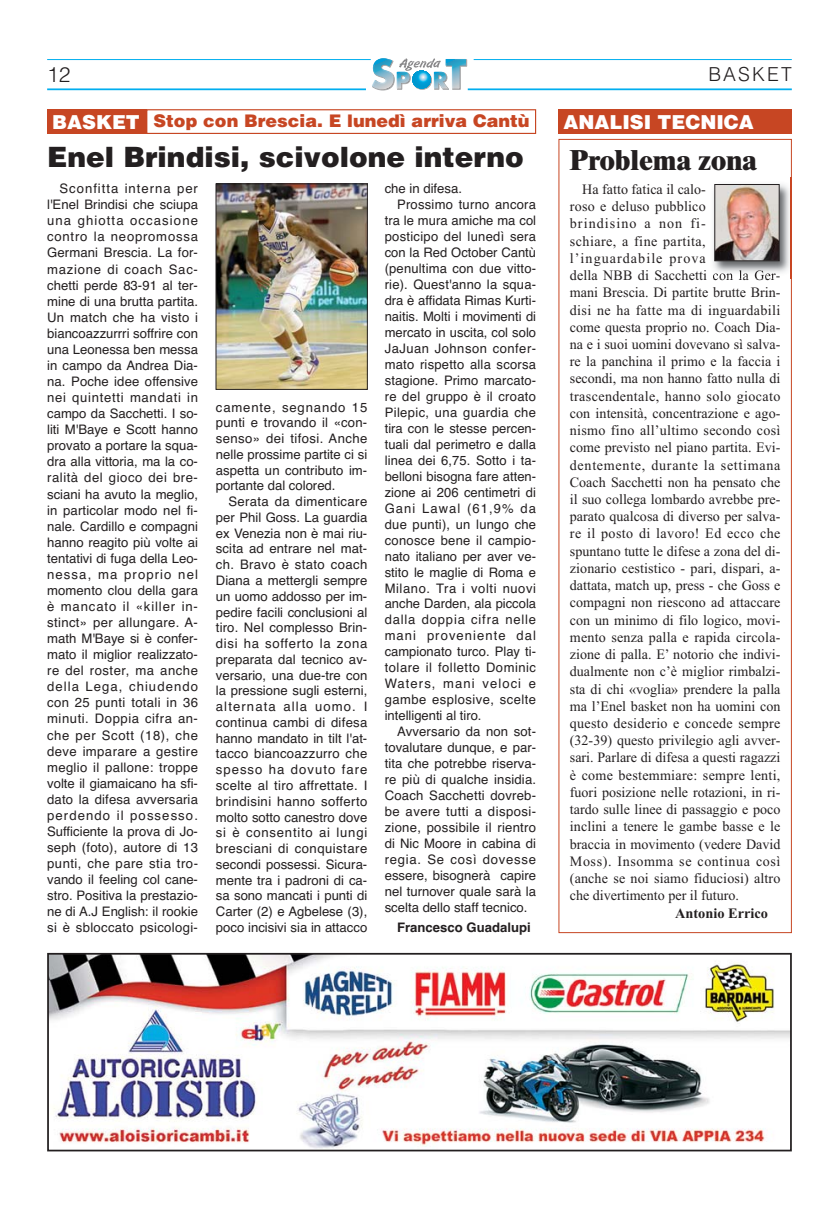
<style>
.page{position:relative;width:839px;height:1211px;background:#fff}
.page>*{position:absolute;margin:0;border:0;box-sizing:border-box;transform-origin:0 0}
.t1{font:900 28px "Helvetica";color:#231f20}
.t2{font:800 28px "Times";color:#231f20}
.t3{font:300 21px "Helvetica";color:#231f20}
.t4{font:900 19.25px "Helvetica";color:#fff}
.t5{font:300 19.25px "Helvetica";letter-spacing:.11em;color:#231f20}
.t6{font:900 17.32px "Helvetica";color:#c74623}
.t7{font:14.35px/17.2px "Times New Roman";color:#231f20}
.t8{font:700 14.35px "Times New Roman";color:#231f20}
.t9{font:13.12px/16.1px "Helvetica";letter-spacing:.005em;color:#231f20;text-align:justify}
.t10{font:13.12px "Helvetica";letter-spacing:.085em;color:#231f20}
.t11{font:13.12px "Helvetica";letter-spacing:.03em;color:#231f20}
.t12{font:13.12px "Helvetica";letter-spacing:.035em;color:#231f20}
.t13{font:13.12px "Helvetica";letter-spacing:.025em;color:#231f20}
.t14{font:13.12px "Helvetica";letter-spacing:.04em;color:#231f20}
.t15{font:13.12px "Helvetica";letter-spacing:.045em;color:#231f20}
.t16{font:13.12px "Helvetica";letter-spacing:.065em;color:#231f20}
.t17{font:13.12px "Helvetica";letter-spacing:.055em;color:#231f20}
.t18{font:700 13.12px "Helvetica";color:#231f20}
</style>
<div class="page">
<hr style="left:467px;top:88px;width:324px;height:2px;background:#00aeef">
<hr style="left:47px;top:88px;width:319px;height:2px;background:#00aeef">
<hr style="left:473px;top:59px;width:318px;height:1px;background:#00aeef">
<hr style="left:47px;top:59px;width:323px;height:1px;background:#00aeef">
<svg style="left:372px;top:58px;width:95px;height:32px"></svg>
<div style="left:146px;top:109px;width:390px;height:25px;border:1px solid #c74623"></div>
<img style="left:218px;top:186px;width:147px;height:201px">
<div style="left:216px;top:184px;width:151px;height:205px;border:1px solid #231f20"></div>
<img style="left:50px;top:955px;width:738px;height:193px">
<div style="left:47px;top:952px;width:744px;height:199px;border:2px solid #231f20"></div>
<div style="left:47px;top:109px;width:100px;height:25px;background:#c74623"></div>
<div style="left:558px;top:109px;width:233px;height:25px;background:#c74623"></div>
<img style="left:713px;top:177px;width:79px;height:102px">
<img style="left:790px;top:177px;width:1px;height:102px">
<img style="left:716px;top:186px;width:61px;height:73px">
<div style="left:714px;top:184px;width:65px;height:77px;border:1px solid #231f20"></div>
<h2 class="t3" style="left:47px;top:66px;width:25px">12</h2>
<h3 class="t5" style="left:708px;top:67px;width:85px">BASKET</h3>
<h3 class="t6" style="left:153px;top:115px;width:377px">Stop con Brescia. E lunedì arriva Cantù</h3>
<h1 class="t1" style="left:47px;top:146px;width:478px">Enel Brindisi, scivolone interno</h1>
<p class="t9" style="left:47px;top:182px;width:152px;text-indent:12px">Sconfitta interna per l'Enel Brindisi che sciupa una ghiotta occasione contro la neopromossa Germani Brescia. La for&shy;mazione di coach Sac&shy;chetti perde 83-91 al ter&shy;mine di una brutta partita.<br>Un match che ha visto i biancoazzurrri soffrire con una Leonessa ben messa in campo da Andrea Dia&shy;na. Poche idee offensive nei quintetti mandati in campo da Sacchetti. I so&shy;liti M'Baye e Scott hanno provato a portare la squa&shy;dra alla vittoria, ma la co&shy;ralità del gioco dei bre&shy;sciani ha avuto la meglio, in particolar modo nel fi&shy;nale. Cardillo e compagni hanno reagito più volte ai tentativi di fuga della Leo&shy;nessa, ma proprio nel momento clou della gara è mancato il «killer in&shy;stinct» per allungare. A&shy;math M'Baye si è confer&shy;mato il miglior realizzato&shy;re del roster, ma anche della Lega, chiudendo con 25 punti totali in 36 minuti. Doppia cifra an&shy;che per Scott (18), che deve imparare a gestire meglio il pallone: troppe volte il giamaicano ha sfi&shy;dato la difesa avversaria perdendo il possesso.<br>Sufficiente la prova di Jo&shy;seph (foto), autore di 13 punti, che pare stia tro&shy;vando il feeling col cane&shy;stro. Positiva la prestazio&shy;ne di A.J English: il rookie si è sbloccato psicologi-</p>
<p class="t9" style="left:384px;top:182px;width:79px">che in difesa.</p>
<h3 class="t4" style="left:52px;top:115px;width:89px">BASKET</h3>
<h3 class="t4" style="left:563px;top:115px;width:192px">ANALISI TECNICA</h3>
<h1 class="t2" style="left:569px;top:150px;width:189px">Problema zona</h1>
<p class="t7" style="left:569px;top:182px;width:212px;text-indent:12px">Ha fatto fatica il calo-<br>roso e deluso pubblico<br>brindisino a non fi-<br>schiare, a fine partita, l’inguardabile prova<br>della NBB di Sacchetti con la Ger&shy;mani Brescia. Di partite brutte Brin&shy;disi ne ha fatte ma di inguardabili come questa proprio no. Coach Dia&shy;na e i suoi uomini dovevano sì salva&shy;re la panchina il primo e la faccia i secondi, ma non hanno fatto nulla di trascendentale, hanno solo giocato con intensità, concentrazione e ago&shy;nismo fino all’ultimo secondo così come previsto nel piano partita. Evi&shy;dentemente, durante la settimana Coach Sacchetti non ha pensato che il suo collega lombardo avrebbe pre&shy;parato qualcosa di diverso per salva&shy;re il posto di lavoro! Ed ecco che spuntano tutte le difese a zona del di&shy;zionario cestistico - pari, dispari, a&shy;dattata, match up, press - che Goss e compagni non riescono ad attaccare con un minimo di filo logico, movi&shy;mento senza palla e rapida circola&shy;zione di palla. E’ notorio che indivi&shy;dualmente non c’è miglior rimbalzi&shy;sta di chi «voglia» prendere la palla ma l’Enel basket non ha uomini con questo desiderio e concede sempre (32-39) questo privilegio agli avver&shy;sari. Parlare di difesa a questi ragazzi è come bestemmiare: sempre lenti, fuori posizione nelle rotazioni, in ri&shy;tardo sulle linee di passaggio e poco inclini a tenere le gambe basse e le braccia in movimento (vedere David Moss). Insomma se continua così (anche se noi siamo fiduciosi) altro che divertimento per il futuro.</p>
<p class="t8" style="left:675px;top:908px;width:94px">Antonio Errico</p>
<p class="t18" style="left:397px;top:922px;width:135px">Francesco Guadalupi</p>
<p class="t9" style="left:397px;top:198px;width:140px">Prossimo turno ancora</p>
<p class="t9" style="left:384px;top:214px;width:153px">tra le mura amiche ma col</p>
<p class="t9" style="left:384px;top:230px;width:153px">posticipo del lunedì sera</p>
<p class="t9" style="left:384px;top:246px;width:153px">con la Red October Cantù</p>
<p class="t9" style="left:384px;top:262px;width:153px">(penultima con due vitto-</p>
<p class="t9" style="left:384px;top:277px;width:153px">rie). Quest'anno la squa-</p>
<p class="t9" style="left:384px;top:293px;width:153px">dra è affidata Rimas Kurti-</p>
<p class="t9" style="left:384px;top:309px;width:153px">naitis. Molti i movimenti di</p>
<p class="t9" style="left:384px;top:325px;width:153px">mercato in uscita, col solo</p>
<p class="t12" style="left:384px;top:343px;width:153px">JaJuan Johnson confer-</p>
<p class="t9" style="left:384px;top:357px;width:153px">mato rispetto alla scorsa</p>
<p class="t9" style="left:384px;top:373px;width:153px">stagione. Primo marcato-</p>
<p class="t13" style="left:384px;top:391px;width:153px">re del gruppo è il croato</p>
<p class="t11" style="left:384px;top:407px;width:153px">Pilepic, una guardia che</p>
<p class="t9" style="left:384px;top:421px;width:153px">tira con le stesse percen-</p>
<p class="t9" style="left:384px;top:437px;width:153px">tuali dal perimetro e dalla</p>
<p class="t9" style="left:384px;top:453px;width:153px">linea dei 6,75. Sotto i ta-</p>
<p class="t9" style="left:384px;top:469px;width:153px">belloni bisogna fare atten-</p>
<p class="t9" style="left:384px;top:485px;width:153px">zione ai 206 centimetri di</p>
<p class="t10" style="left:384px;top:503px;width:153px">Gani Lawal (61,9% da</p>
<p class="t9" style="left:384px;top:517px;width:153px">due punti), un lungo che</p>
<p class="t13" style="left:384px;top:535px;width:153px">conosce bene il campio-</p>
<p class="t9" style="left:384px;top:549px;width:153px">nato italiano per aver ve-</p>
<p class="t9" style="left:384px;top:565px;width:153px">stito le maglie di Roma e</p>
<p class="t15" style="left:384px;top:583px;width:153px">Milano. Tra i volti nuovi</p>
<p class="t9" style="left:384px;top:597px;width:153px">anche Darden, ala piccola</p>
<p class="t16" style="left:384px;top:615px;width:153px">dalla doppia cifra nelle</p>
<p class="t10" style="left:384px;top:631px;width:153px">mani proveniente dal</p>
<p class="t9" style="left:384px;top:645px;width:153px">campionato turco. Play ti-</p>
<p class="t14" style="left:384px;top:663px;width:153px">tolare il folletto Dominic</p>
<p class="t10" style="left:384px;top:679px;width:153px">Waters, mani veloci e</p>
<p class="t12" style="left:384px;top:695px;width:153px">gambe esplosive, scelte</p>
<p class="t9" style="left:384px;top:709px;width:98px">intelligenti al tiro.</p>
<p class="t9" style="left:397px;top:724px;width:140px">Avversario da non sot-</p>
<p class="t9" style="left:384px;top:740px;width:153px">tovalutare dunque, e par-</p>
<p class="t9" style="left:384px;top:756px;width:153px">tita che potrebbe riserva-</p>
<p class="t9" style="left:384px;top:772px;width:153px">re più di qualche insidia.</p>
<p class="t9" style="left:384px;top:788px;width:153px">Coach Sacchetti dovreb-</p>
<p class="t11" style="left:384px;top:806px;width:153px">be avere tutti a disposi-</p>
<p class="t9" style="left:384px;top:820px;width:153px">zione, possibile il rientro</p>
<p class="t9" style="left:384px;top:836px;width:153px">di Nic Moore in cabina di</p>
<p class="t17" style="left:384px;top:854px;width:153px">regia. Se così dovesse</p>
<p class="t9" style="left:384px;top:868px;width:153px">essere, bisognerà capire</p>
<p class="t9" style="left:384px;top:884px;width:153px">nel turnover quale sarà la</p>
<p class="t9" style="left:384px;top:900px;width:144px">scelta dello staff tecnico.</p>
<p class="t9" style="left:216px;top:400px;width:153px">camente, segnando 15 punti e trovando il «con&shy;senso» dei tifosi. Anche nelle prossime partite ci si aspetta un contributo im&shy;portante dal colored.</p>
<p class="t9" style="left:216px;top:495px;width:153px;text-indent:12px">Serata da dimenticare per Phil Goss. La guardia ex Venezia non è mai riu&shy;scita ad entrare nel mat&shy;ch. Bravo è stato coach Diana a mettergli sempre un uomo addosso per im&shy;pedire facili conclusioni al tiro. Nel complesso Brin&shy;disi ha sofferto la zona preparata dal tecnico av&shy;versario, una due-tre con la pressione sugli esterni, alternata alla uomo. I continua cambi di difesa hanno mandato in tilt l'at&shy;tacco biancoazzurro che spesso ha dovuto fare scelte al tiro affrettate. I brindisini hanno sofferto molto sotto canestro dove si è consentito ai lungi bresciani di conquistare secondi possessi. Sicura&shy;mente tra i padroni di ca&shy;sa sono mancati i punti di Carter (2) e Agbelese (3), poco incisivi sia in attacco</p>
</div>
